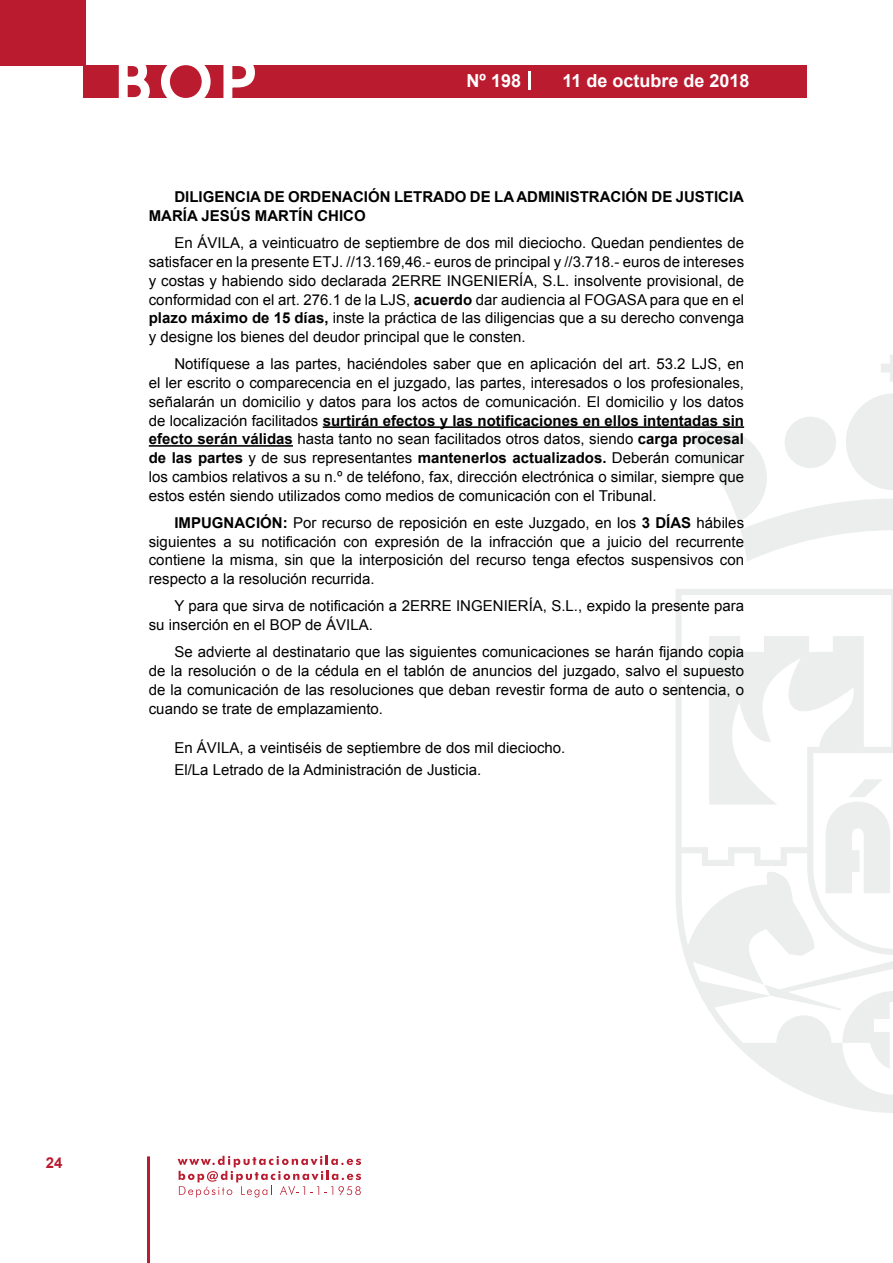
<style>
.page{position:relative;width:893px;height:1263px;background:#fff}
.page>*{position:absolute;margin:0;border:0;box-sizing:border-box;transform-origin:0 0}
.t1{font:500 61.5px "Avant Garde";color:#fff}
.t2{font:700 18px "Arial";color:#fff}
.t3{font:15px/18.8px "Arial";color:#000;text-align:justify}
.t4{font:700 15px/18.8px "Arial";color:#000}
.t5{font:700 15px "Arial";color:#ba1b2f}
.s1{font-weight:700}
</style>
<div class="page">
<svg style="left:178px;top:1156px;width:183px;height:41px"></svg>
<hr style="left:147px;top:1156px;width:3px;height:107px;background:#ba1b2f">
<div style="left:0;top:0;width:85px;height:66px;background:#ba1b2f"></div>
<div style="left:84px;top:65px;width:723px;height:33px;background:#ba1b2f"></div>
<svg style="left:118px;top:65px;width:32px;height:33px"></svg>
<svg style="left:161px;top:65px;width:50px;height:33px"></svg>
<svg style="left:223px;top:65px;width:32px;height:33px"></svg>
<svg style="left:529px;top:71px;width:2px;height:19px"></svg>
<svg style="left:881px;top:355px;width:12px;height:27px"></svg>
<svg style="left:690px;top:393px;width:203px;height:168px"></svg>
<svg style="left:676px;top:589px;width:217px;height:524px"></svg>
<svg style="left:764px;top:984px;width:129px;height:86px"></svg>
<svg style="left:825px;top:779px;width:66px;height:114px"></svg>
<hr style="left:323px;top:426px;width:421px;height:2px;background:#000">
<hr style="left:149px;top:445px;width:144px;height:2px;background:#000">
<h1 class="t1" style="left:115px;top:44px;width:141px">BOP</h1>
<p class="t2" style="left:467px;top:69px;width:56px">Nº 198</p>
<p class="t2" style="left:562px;top:69px;width:189px">11 de octubre de 2018</p>
<p class="t4" style="left:149px;top:188px;width:597px;text-indent:26px">DILIGENCIA DE ORDENACIÓN LETRADO DE LA ADMINISTRACIÓN DE JUSTICIA<br>MARÍA JESÚS MARTÍN CHICO</p>
<p class="t3" style="left:149px;top:234px;width:597px;text-indent:26px">En ÁVILA, a veinticuatro de septiembre de dos mil dieciocho. Quedan pendientes de satisfacer en la presente ETJ. //13.169,46.- euros de principal y //3.718.- euros de intereses y costas y habiendo sido declarada 2ERRE INGENIERÍA, S.L. insolvente provisional, de conformidad con el art. 276.1 de la LJS, <span class="s1">acuerdo</span> dar audiencia al FOGASA para que en el <span class="s1">plazo máximo de 15 días,</span> inste la práctica de las diligencias que a su derecho convenga y designe los bienes del deudor principal que le consten.</p>
<p class="t3" style="left:149px;top:355px;width:597px;text-indent:26px">Notifíquese a las partes, haciéndoles saber que en aplicación del art. 53.2 LJS, en el ler escrito o comparecencia en el juzgado, las partes, interesados o los profesionales, señalarán un domicilio y datos para los actos de comunicación. El domicilio y los datos de localización facilitados <span class="s1">surtirán efectos y las notificaciones en ellos intentadas sin efecto serán válidas</span> hasta tanto no sean facilitados otros datos, siendo <span class="s1">carga procesal de las partes</span> y de sus representantes <span class="s1">mantenerlos actualizados.</span> Deberán comunicar los cambios relativos a su n.º de teléfono, fax, dirección electrónica o similar, siempre que estos estén siendo utilizados como medios de comunicación con el Tribunal.</p>
<p class="t3" style="left:149px;top:513px;width:597px;text-indent:26px"><span class="s1">IMPUGNACIÓN:</span> Por recurso de reposición en este Juzgado, en los <span class="s1">3 DÍAS</span> hábiles siguientes a su notificación con expresión de la infracción que a juicio del recurrente contiene la misma, sin que la interposición del recurso tenga efectos suspensivos con respecto a la resolución recurrida.</p>
<p class="t3" style="left:149px;top:597px;width:597px;text-indent:26px">Y para que sirva de notificación a 2ERRE INGENIERÍA, S.L., expido la presente para su inserción en el BOP de ÁVILA.</p>
<p class="t3" style="left:149px;top:643px;width:597px;text-indent:26px">Se advierte al destinatario que las siguientes comunicaciones se harán fijando copia de la resolución o de la cédula en el tablón de anuncios del juzgado, salvo el supuesto de la comunicación de las resoluciones que deban revestir forma de auto o sentencia, o cuando se trate de emplazamiento.</p>
<p class="t3" style="left:174px;top:737px;width:393px;line-height:22.2px">En ÁVILA, a veintiséis de septiembre de dos mil dieciocho.<br>El/La Letrado de la Administración de Justicia.</p>
<p class="t5" style="left:46px;top:1153px;width:18px">24</p>
</div>
